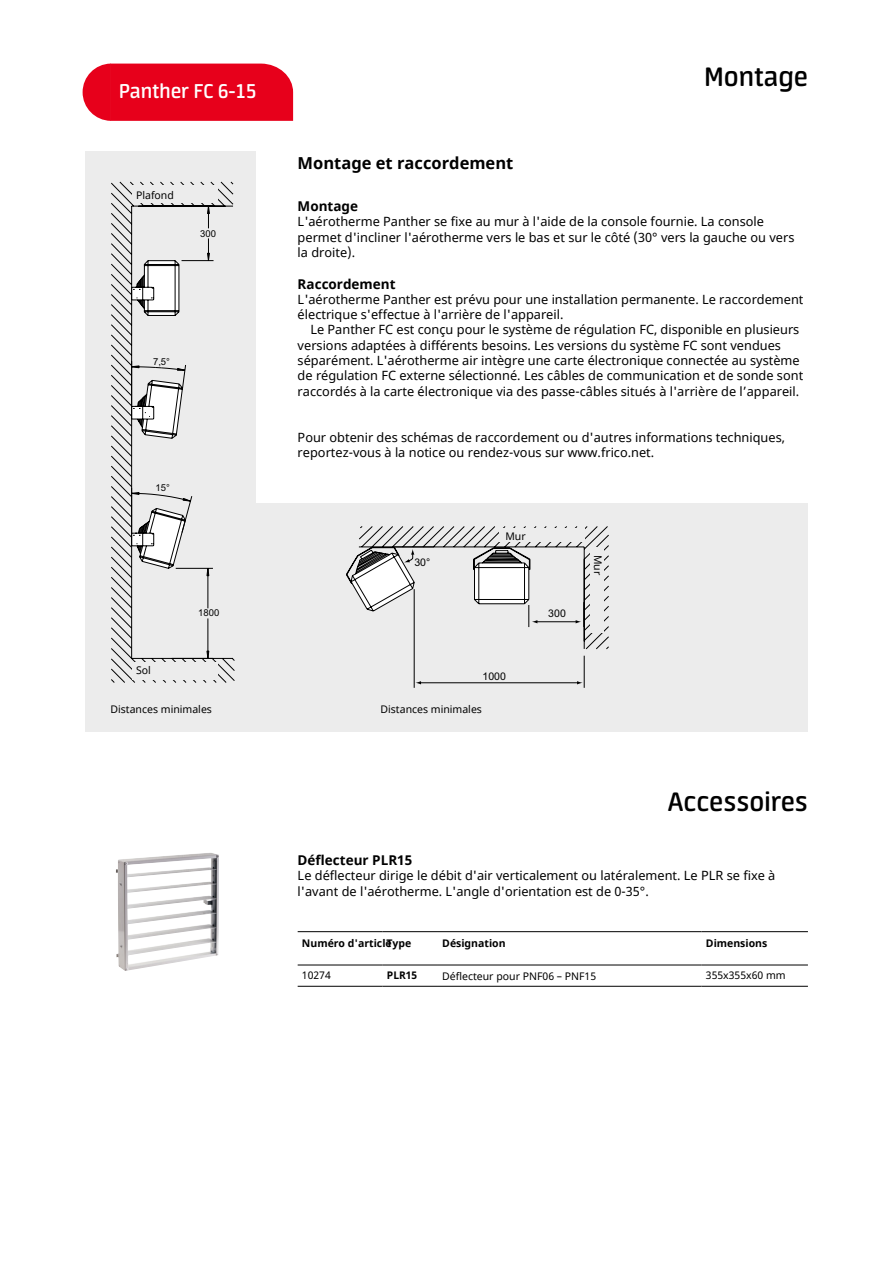
<style>
.page{position:relative;width:893px;height:1263px;background:#fff}
.page>*{position:absolute;margin:0;border:0;box-sizing:border-box;transform-origin:0 0}
.t1{font:600 30px "Neuron";color:#000}
.t2{font:600 22.5px "Neuron";color:#fff}
.t3{font:700 16.5px "Noto Sans";color:#000}
.t4{font:700 13.5px "Noto Sans";color:#000}
.t5{font:12.75px/15.3px "Noto Sans";color:#000}
.t6{font:10.5px "Noto Sans";color:#000}
.t7{font:700 10.5px "Noto Sans";color:#000}
.t8{font:10.5px "Arial";color:#000}
.t9{font:9.45px "Arial";color:#000}
</style>
<div class="page">
<img style="left:116px;top:853px;width:103px;height:118px">
<div style="left:83px;top:64px;width:210px;height:57px;background:#e7001b"></div>
<hr style="left:298px;top:931px;width:85px;height:1px;background:#000">
<hr style="left:383px;top:931px;width:55px;height:1px;background:#000">
<hr style="left:438px;top:931px;width:264px;height:1px;background:#000">
<hr style="left:702px;top:931px;width:106px;height:1px;background:#000">
<hr style="left:298px;top:965px;width:85px;height:1px;background:#000">
<hr style="left:383px;top:965px;width:55px;height:1px;background:#000">
<hr style="left:438px;top:965px;width:264px;height:1px;background:#000">
<hr style="left:702px;top:965px;width:106px;height:1px;background:#000">
<hr style="left:298px;top:986px;width:85px;height:1px;background:#000">
<hr style="left:383px;top:986px;width:55px;height:1px;background:#000">
<hr style="left:438px;top:986px;width:264px;height:1px;background:#000">
<hr style="left:702px;top:986px;width:106px;height:1px;background:#000">
<div style="left:85px;top:151px;width:170px;height:580px;background:#ececec"></div>
<svg style="left:111px;top:182px;width:123px;height:78px"></svg>
<svg style="left:111px;top:260px;width:124px;height:423px"></svg>
<svg style="left:206px;top:650px;width:3px;height:9px"></svg>
<svg style="left:131px;top:205px;width:79px;height:371px"></svg>
<div style="left:255px;top:503px;width:553px;height:228px;background:#ececec"></div>
<svg style="left:346px;top:526px;width:263px;height:162px"></svg>
<div style="left:132px;top:186px;width:85px;height:17px;background:#ececec"></div>
<div style="left:132px;top:662px;width:85px;height:17px;background:#ececec"></div>
<div style="left:500px;top:528px;width:85px;height:14px;background:#ececec"></div>
<div style="left:590px;top:547px;width:14px;height:86px;background:#ececec"></div>
<h2 class="t2" style="left:119px;top:79px;width:139px">Panther FC 6-15</h2>
<p class="t6" style="left:136px;top:188px;width:39px">Plafond</p>
<p class="t9" style="left:200px;top:227px;width:17px">300</p>
<p class="t9" style="left:153px;top:355px;width:19px">7,5°</p>
<p class="t9" style="left:155px;top:481px;width:16px">15°</p>
<p class="t6" style="left:136px;top:663px;width:16px">Sol</p>
<p class="t9" style="left:198px;top:606px;width:23px">1800</p>
<h1 class="t1" style="left:704px;top:60px;width:105px">Montage</h1>
<p class="t3" style="left:298px;top:151px;width:217px">Montage et raccordement</p>
<p class="t4" style="left:298px;top:197px;width:62px">Montage</p>
<p class="t5" style="left:298px;top:215px;width:498px">L'aérotherme Panther se fixe au mur à l'aide de la console fournie. La console permet d'incliner l'aérotherme vers le bas et sur le côté (30° vers la gauche ou vers la droite).</p>
<p class="t4" style="left:298px;top:274px;width:99px">Raccordement</p>
<p class="t5" style="left:298px;top:292px;width:507px">L'aérotherme Panther est prévu pour une installation permanente. Le raccordement électrique s'effectue à l'arrière de l'appareil.</p>
<p class="t5" style="left:298px;top:323px;width:507px;text-indent:13px">Le Panther FC est conçu pour le système de régulation FC, disponible en plusieurs versions adaptées à différents besoins. Les versions du système FC sont vendues séparément. L'aérotherme air intègre une carte électronique connectée au système de régulation FC externe sélectionné. Les câbles de communication et de sonde sont raccordés à la carte électronique via des passe-câbles situés à l'arrière de l’appareil.</p>
<p class="t5" style="left:298px;top:430px;width:489px">Pour obtenir des schémas de raccordement ou d'autres informations techniques, reportez-vous à la notice ou rendez-vous sur www.frico.net.</p>
<p class="t8" style="left:414px;top:555px;width:17px">30°</p>
<p class="t6" style="left:505px;top:528px;width:22px">Mur</p>
<p class="t8" style="left:482px;top:669px;width:25px">1000</p>
<p class="t8" style="left:548px;top:606px;width:19px">300</p>
<p class="t6" style="left:605px;top:555px;width:22px;rotate:90deg">Mur</p>
<p class="t6" style="left:111px;top:702px;width:103px">Distances minimales</p>
<p class="t6" style="left:381px;top:702px;width:103px">Distances minimales</p>
<h1 class="t1" style="left:668px;top:785px;width:142px">Accessoires</h1>
<p class="t4" style="left:298px;top:850px;width:116px">Déflecteur PLR15</p>
<p class="t5" style="left:298px;top:868px;width:479px">Le déflecteur dirige le débit d'air verticalement ou latéralement. Le PLR se fixe à l'avant de l'aérotherme. L'angle d'orientation est de 0-35°.</p>
<p class="t7" style="left:302px;top:935px;width:111px">Numéro d'article Type</p>
<p class="t7" style="left:442px;top:935px;width:65px">Désignation</p>
<p class="t7" style="left:706px;top:935px;width:63px">Dimensions</p>
<p class="t6" style="left:442px;top:969px;width:155px">Déflecteur pour PNF06 – PNF15</p>
<p class="t6" style="left:302px;top:968px;width:30px">10274</p>
<p class="t7" style="left:387px;top:968px;width:32px">PLR15</p>
<p class="t6" style="left:706px;top:968px;width:81px">355x355x60 mm</p>
</div>
